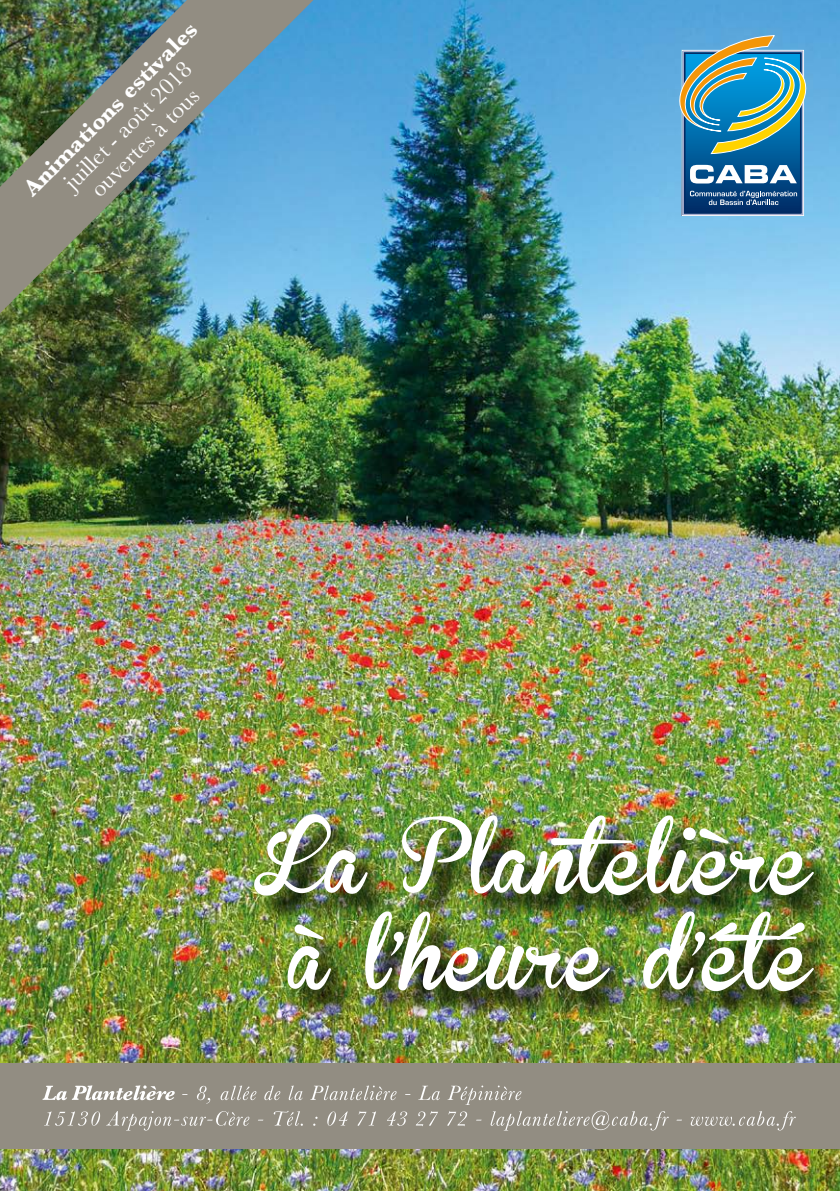
<style>
.page{position:relative;width:840px;height:1191px;background:#fff}
.page>*{position:absolute;margin:0;border:0;box-sizing:border-box;transform-origin:0 0}
.t1{font:72px "Brannboll Fet";color:#fff}
.t2{font:24px "Baskerville";color:#fff}
.t3{font:700 24px "Baskerville";color:#fff}
</style>
<div class="page">
<img style="left:0;top:0;width:839px;height:1191px">
<img style="left:0;top:0;width:313px;height:313px">
<div style="left:0;top:1063px;width:839px;height:85px;background:#928d82"></div>
<svg style="left:42px;top:1085px;width:753px;height:45px"></svg>
<svg style="left:686px;top:155px;width:112px;height:55px;background:#024884"></svg>
<div style="left:683px;top:52px;width:118px;height:161px;border:2px solid #002a64"></div>
<svg style="left:679px;top:35px;width:126px;height:120px;background:#5c9da5"></svg>
<svg style="left:689px;top:165px;width:107px;height:18px"></svg>
<svg style="left:689px;top:191px;width:107px;height:14px"></svg>
<img style="left:258px;top:817px;width:581px;height:203px">
<p class="t3" style="left:16px;top:179px;width:236px;rotate:-45deg">Animations estivales</p>
<p class="t2" style="left:57px;top:175px;width:171px;rotate:-45deg">juillet - août 2018</p>
<p class="t2" style="left:83px;top:182px;width:144px;rotate:-45deg">ouvertes à tous</p>
<p class="t1" style="left:254px;top:822px;width:558px">La Plantelière</p>
<p class="t1" style="left:288px;top:918px;width:537px">à l’heure d’été</p>
</div>
